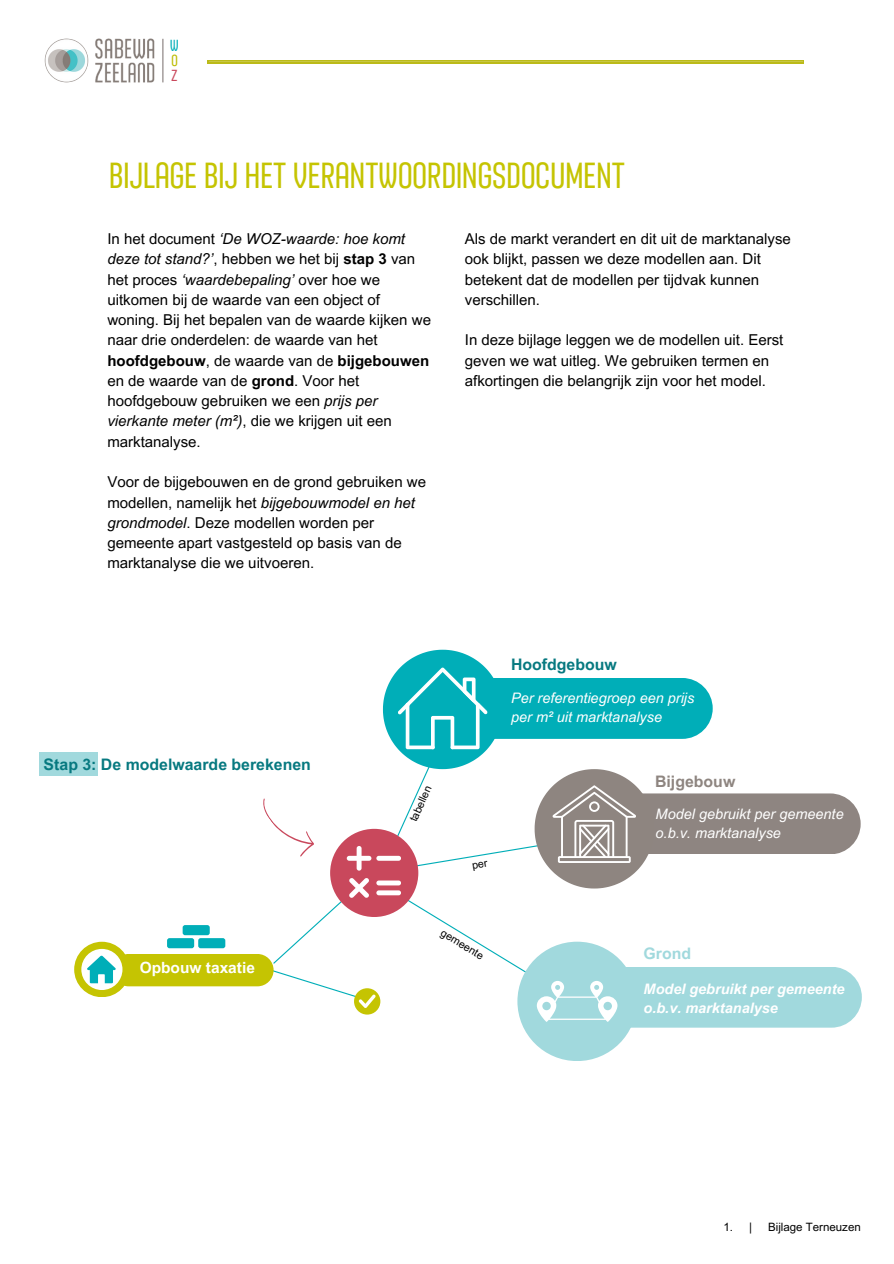
<style>
.page{position:relative;width:894px;height:1264px;background:#fff}
.page>*{position:absolute;margin:0;border:0;box-sizing:border-box;transform-origin:0 0}
.t1{font:300 36px "Sango";letter-spacing:-.035em;color:#c5c402}
.t2{font:700 15.9px "Arial MT Pro";color:#077980}
.t3{font:700 15.9px "Arial MT Pro";color:#8e8580}
.t4{font:700 15.9px "Arial MT Pro";color:#a1d9dd}
.t5{font:300 15.9px/15.3px "Sango";color:#00aeb8;text-align:justify}
.t6{font:700 15.45px "Arial MT Pro";color:#fff}
.t7{font:15px/20.2px "Arial MT Pro";color:#000}
.t8{font:italic 14.4px/19.2px "Arial MT Pro";color:#fff}
.t9{font:italic 700 14.4px/19.2px "Arial MT Pro";color:#fff}
.t10{font:11.55px "Arial MT Pro";color:#000}
.t11{font:10.8px "Arial MT Pro";color:#000}
.s1{color:#bdbc05}
.s2{color:#c9485c}
.s3{font-style:italic}
.s4{font-weight:700}
</style>
<div class="page">
<svg style="left:207px;top:61px;width:596px;height:3px;background:#bebd26"></svg>
<img style="left:44px;top:38px;width:111px;height:45px">
<hr style="left:162px;top:39px;width:1px;height:43px;background:#867e7c">
<div style="left:586px;top:966px;width:275px;height:61px;background:#a1d9dd;border-radius:30px"></div>
<div style="left:112px;top:954px;width:161px;height:32px;background:#c5c402;border-radius:16px"></div>
<div style="left:74px;top:941px;width:56px;height:56px;background:#c5c402;border-radius:50%"></div>
<svg style="left:81px;top:948px;width:41px;height:42px"></svg>
<svg style="left:87px;top:955px;width:29px;height:28px"></svg>
<svg style="left:167px;top:925px;width:58px;height:23px"></svg>
<div style="left:432px;top:678px;width:280px;height:61px;background:#00aeb8;border-radius:30px"></div>
<div style="left:517px;top:941px;width:119px;height:120px;background:#a1d9dd;border-radius:50%"></div>
<div style="left:585px;top:793px;width:275px;height:61px;background:#8e8581;border-radius:30px"></div>
<div style="left:39px;top:753px;width:59px;height:23px;background:#a1d9dd"></div>
<svg style="left:257px;top:649px;width:396px;height:372px"></svg>
<p class="t5" style="left:170px;top:39px;width:11px">W <span class="s1">O </span><span class="s2">Z</span></p>
<h1 class="t1" style="left:108px;top:161px;width:518px">BIJLAGE BIJ HET VERANTWOORDINGSDOCUMENT</h1>
<p class="t7" style="left:107px;top:231px;width:325px">In het document <span class="s3">‘De WOZ-waarde: hoe komt deze tot stand?’</span>, hebben we het bij <span class="s4">stap 3</span> van het proces <span class="s3">‘waardebepaling’</span> over hoe we uitkomen bij de waarde van een object of woning. Bij het bepalen van de waarde kijken we naar drie onderdelen: de waarde van het <span class="s4">hoofdgebouw</span>, de waarde van de <span class="s4">bijgebouwen </span>en de waarde van de <span class="s4">grond</span>. Voor het hoofdgebouw gebruiken we een <span class="s3">prijs per vierkante meter (m²)</span>, die we krijgen uit een marktanalyse.</p>
<p class="t7" style="left:107px;top:474px;width:320px">Voor de bijgebouwen en de grond gebruiken we modellen, namelijk het <span class="s3">bijgebouwmodel en het grondmodel</span>. Deze modellen worden per gemeente apart vastgesteld op basis van de marktanalyse die we uitvoeren.</p>
<h4 class="t7" style="left:464px;top:231px;width:327px">Als de markt verandert en dit uit de marktanalyse ook blijkt, passen we deze modellen aan. Dit betekent dat de modellen per tijdvak kunnen verschillen.</h4>
<h4 class="t7" style="left:464px;top:332px;width:320px">In deze bijlage leggen we de modellen uit. Eerst geven we wat uitleg. We gebruiken termen en afkortingen die belangrijk zijn voor het model.</h4>
<h4 class="t2" style="left:44px;top:758px;width:269px">Stap 3: De modelwaarde berekenen</h4>
<p class="t11" style="left:409px;top:818px;width:39px;rotate:-65deg">tabel en</p>
<p class="t2" style="left:511px;top:658px;width:107px">Hoofdgebouw</p>
<p class="t8" style="left:511px;top:690px;width:185px">Per referentiegroep een prijs per m² uit marktanalyse</p>
<h3 class="t3" style="left:655px;top:775px;width:82px">Bijgebouw</h3>
<p class="t8" style="left:655px;top:805px;width:189px">Model gebruikt per gemeente o.b.v. marktanalyse</p>
<h4 class="t6" style="left:140px;top:961px;width:117px">Opbouw taxatie</h4>
<h4 class="t11" style="left:444px;top:928px;width:49px;rotate:31deg">gemeente</h4>
<p class="t4" style="left:643px;top:947px;width:49px">Grond</p>
<p class="t9" style="left:643px;top:981px;width:202px">Model gebruikt per gemeente o.b.v. marktanalyse</p>
<h2 class="t10" style="left:723px;top:1222px;width:30px">1. |</h2>
<h2 class="t10" style="left:768px;top:1222px;width:94px">Bijlage Terneuzen</h2>
</div>
